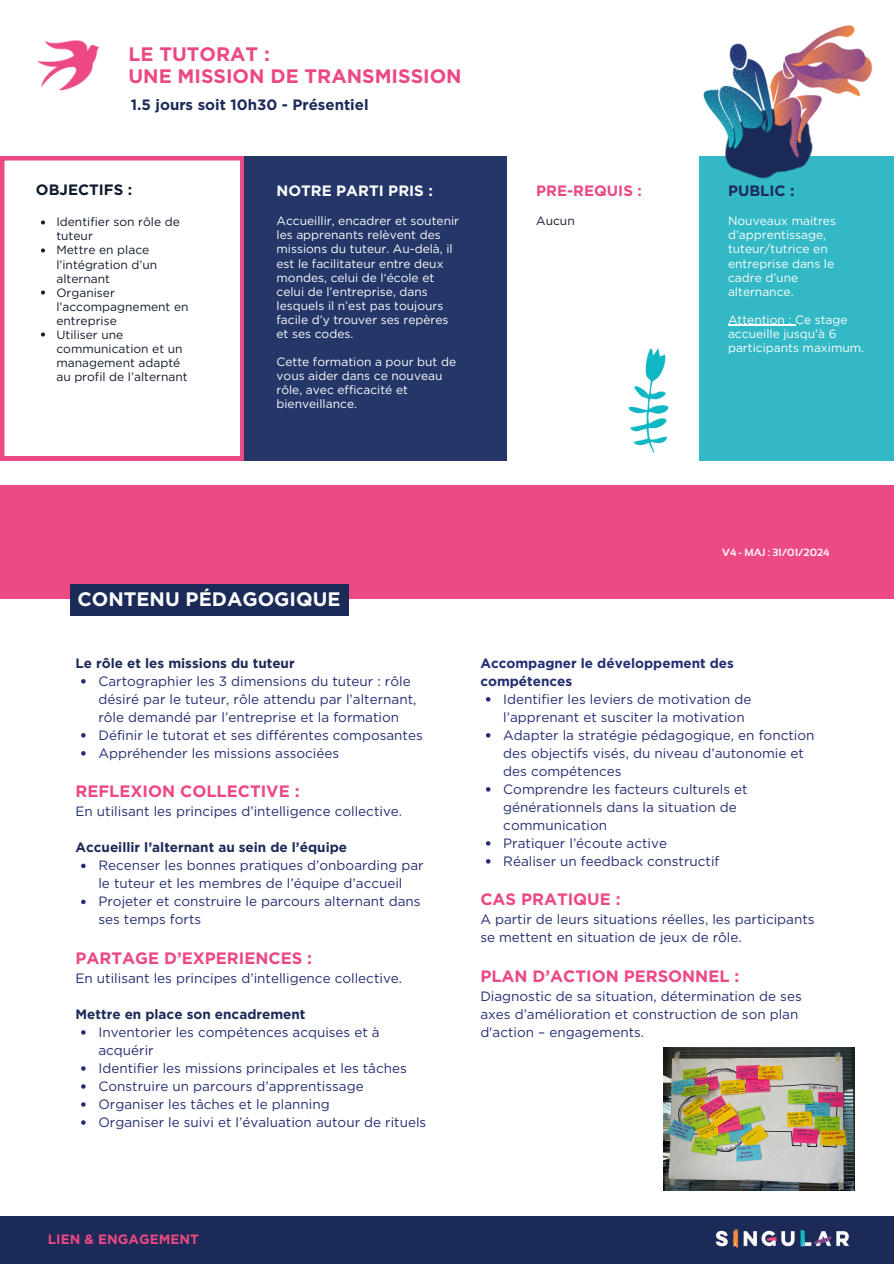
<style>
.page{position:relative;width:894px;height:1264px;background:#fff}
.page>*{position:absolute;margin:0;border:0;box-sizing:border-box;transform-origin:0 0}
.t1{font:700 19.5px/22.5px "Gotham";color:#ec4884}
.t2{font:700 19.5px "Gotham";color:#fefefe}
.t3{font:700 16.5px "Gotham";color:#ec4884}
.t4{font:700 15px "Gotham";color:#1c2a57}
.t5{font:700 15px "Gotham";color:#fefefe}
.t6{font:700 15px "Gotham";color:#ec4884}
.t7{font:700 15px "Gotham";color:#0f1a2b}
.t8{font:13.5px/18px "Gotham";color:#232d71}
.t9{font:700 13.5px "Gotham";color:#1c2a57}
.t10{font:700 13.5px/18px "Gotham";color:#232d71}
.t11{font:700 13.5px "Gotham";color:#ec4884}
.t12{font:12px/14px "Gotham";color:#fefefe}
.t13{font:12px/14px "Gotham";color:#0f1a2b}
.t14{font:12px/14px "Gotham";color:#fff}
.t15{font:700 10.5px "Sansation";color:#fefefe}
</style>
<div class="page">
<svg style="left:0;top:156px;width:244px;height:304px"></svg>
<div style="left:244px;top:156px;width:263px;height:304px;background:#233567"></div>
<div style="left:0;top:485px;width:893px;height:113px;background:#ec4884"></div>
<div style="left:698px;top:156px;width:195px;height:304px;background:#31b8c5"></div>
<img style="left:38px;top:40px;width:62px;height:51px">
<hr style="left:727px;top:324px;width:68px;height:1px;background:#fff">
<img style="left:725px;top:159px;width:84px;height:20px">
<img style="left:703px;top:25px;width:170px;height:134px">
<div style="left:0;top:1216px;width:893px;height:47px;background:#1c2a57"></div>
<img style="left:628px;top:348px;width:41px;height:104px">
<svg style="left:41px;top:220px;width:4px;height:4px"></svg>
<svg style="left:41px;top:248px;width:4px;height:4px"></svg>
<svg style="left:41px;top:290px;width:4px;height:4px"></svg>
<svg style="left:41px;top:332px;width:4px;height:4px"></svg>
<div style="left:70px;top:584px;width:278px;height:31px;background:#1c2a57"></div>
<img style="left:715px;top:1228px;width:134px;height:21px">
<svg style="left:81px;top:679px;width:5px;height:4px"></svg>
<svg style="left:81px;top:733px;width:5px;height:4px"></svg>
<svg style="left:81px;top:751px;width:5px;height:4px"></svg>
<svg style="left:81px;top:863px;width:5px;height:5px"></svg>
<svg style="left:81px;top:899px;width:5px;height:5px"></svg>
<svg style="left:81px;top:1030px;width:5px;height:4px"></svg>
<svg style="left:81px;top:1066px;width:5px;height:4px"></svg>
<svg style="left:81px;top:1084px;width:5px;height:4px"></svg>
<svg style="left:81px;top:1102px;width:5px;height:4px"></svg>
<svg style="left:81px;top:1120px;width:5px;height:4px"></svg>
<svg style="left:486px;top:697px;width:4px;height:4px"></svg>
<svg style="left:486px;top:733px;width:4px;height:4px"></svg>
<svg style="left:486px;top:787px;width:4px;height:4px"></svg>
<svg style="left:486px;top:841px;width:4px;height:4px"></svg>
<svg style="left:486px;top:859px;width:4px;height:4px"></svg>
<img style="left:663px;top:1047px;width:190px;height:143px">
<h2 class="t1" style="left:128px;top:42px;width:334px">LE TUTORAT :<br>UNE MISSION DE TRANSMISSION</h2>
<p class="t4" style="left:131px;top:95px;width:239px">1.5 jours soit 10h30 - Présentiel</p>
<p class="t7" style="left:36px;top:181px;width:98px">OBJECTIFS :</p>
<p class="t13" style="left:56px;top:215px;width:134px">Identifier son rôle de tuteur<br>Mettre en place l’intégration d’un alternant<br>Organiser l’accompagnement en entreprise<br>Utiliser une communication et un management adapté au profil de l’alternant</p>
<p class="t5" style="left:276px;top:182px;width:158px">NOTRE PARTI PRIS :</p>
<h1 class="t12" style="left:276px;top:214px;width:184px">Accueillir, encadrer et soutenir les apprenants relèvent des missions du tuteur. Au-delà, il est le facilitateur entre deux mondes, celui de l‘école et celui de l’entreprise, dans lesquels il n’est pas toujours facile d’y trouver ses repères et ses codes.</h1>
<h3 class="t12" style="left:276px;top:354px;width:181px">Cette formation a pour but de vous aider dans ce nouveau rôle, avec efficacité et bienveillance.</h3>
<p class="t6" style="left:536px;top:182px;width:107px">PRE-REQUIS :</p>
<p class="t13" style="left:536px;top:214px;width:40px">Aucun</p>
<p class="t4" style="left:727px;top:182px;width:68px">PUBLIC :</p>
<p class="t14" style="left:727px;top:214px;width:109px">Nouveaux maitres d’apprentissage, tuteur/tutrice en entreprise dans le cadre d’une alternance.</p>
<p class="t14" style="left:727px;top:312px;width:137px">Attention : Ce stage accueille jusqu’à 6 participants maximum.</p>
<p class="t2" style="left:77px;top:587px;width:264px">CONTENU PÉDAGOGIQUE</p>
<p class="t9" style="left:75px;top:655px;width:221px">Le rôle et les missions du tuteur</p>
<p class="t8" style="left:98px;top:672px;width:319px">Cartographier les 3 dimensions du tuteur : rôle désiré par le tuteur, rôle attendu par l’alternant, rôle demandé par l’entreprise et la formation</p>
<h1 class="t8" style="left:98px;top:726px;width:326px">Définir le tutorat et ses différentes composantes</h1>
<h5 class="t8" style="left:98px;top:744px;width:242px">Appréhender les missions associées</h5>
<p class="t3" style="left:75px;top:781px;width:225px">REFLEXION COLLECTIVE :</p>
<p class="t8" style="left:75px;top:802px;width:328px">En utilisant les principes d’intelligence collective.</p>
<p class="t9" style="left:75px;top:839px;width:273px">Accueillir l’alternant au sein de l’équipe</p>
<p class="t8" style="left:98px;top:856px;width:327px">Recenser les bonnes pratiques d’onboarding par le tuteur et les membres de l’équipe d’accueil</p>
<h6 class="t8" style="left:98px;top:892px;width:323px">Projeter et construire le parcours alternant dans ses temps forts</h6>
<h5 class="t3" style="left:75px;top:948px;width:238px">PARTAGE D’EXPERIENCES :</h5>
<h5 class="t8" style="left:75px;top:969px;width:328px">En utilisant les principes d’intelligence collective.</h5>
<p class="t9" style="left:75px;top:1006px;width:231px">Mettre en place son encadrement</p>
<p class="t8" style="left:98px;top:1023px;width:283px">Inventorier les compétences acquises et à acquérir</p>
<h6 class="t8" style="left:98px;top:1059px;width:310px">Identifier les missions principales et les tâches</h6>
<h5 class="t8" style="left:98px;top:1077px;width:267px">Construire un parcours d’apprentissage</h5>
<p class="t8" style="left:98px;top:1095px;width:233px">Organiser les tâches et le planning</p>
<p class="t8" style="left:98px;top:1113px;width:329px">Organiser le suivi et l’évaluation autour de rituels</p>
<p class="t11" style="left:48px;top:1231px;width:152px">LIEN &amp; ENGAGEMENT</p>
<p class="t15" style="left:722px;top:546px;width:109px">V4 - MAJ : 31/01/2024</p>
<p class="t10" style="left:480px;top:654px;width:255px">Accompagner le développement des compétences</p>
<p class="t8" style="left:503px;top:690px;width:250px">Identifier les leviers de motivation de l’apprenant et susciter la motivation</p>
<p class="t8" style="left:503px;top:726px;width:312px">Adapter la stratégie pédagogique, en fonction des objectifs visés, du niveau d’autonomie et des compétences</p>
<h5 class="t8" style="left:503px;top:780px;width:246px">Comprendre les facteurs culturels et générationnels dans la situation de communication</h5>
<p class="t8" style="left:503px;top:834px;width:165px">Pratiquer l’écoute active</p>
<p class="t8" style="left:503px;top:852px;width:218px">Réaliser un feedback constructif</p>
<p class="t3" style="left:480px;top:889px;width:142px">CAS PRATIQUE :</p>
<p class="t8" style="left:480px;top:910px;width:335px">A partir de leurs situations réelles, les participants se mettent en situation de jeux de rôle.</p>
<p class="t3" style="left:480px;top:966px;width:260px">PLAN D’ACTION PERSONNEL :</p>
<p class="t8" style="left:480px;top:987px;width:323px">Diagnostic de sa situation, détermination de ses axes d’amélioration et construction de son plan d'action – engagements.</p>
</div>
